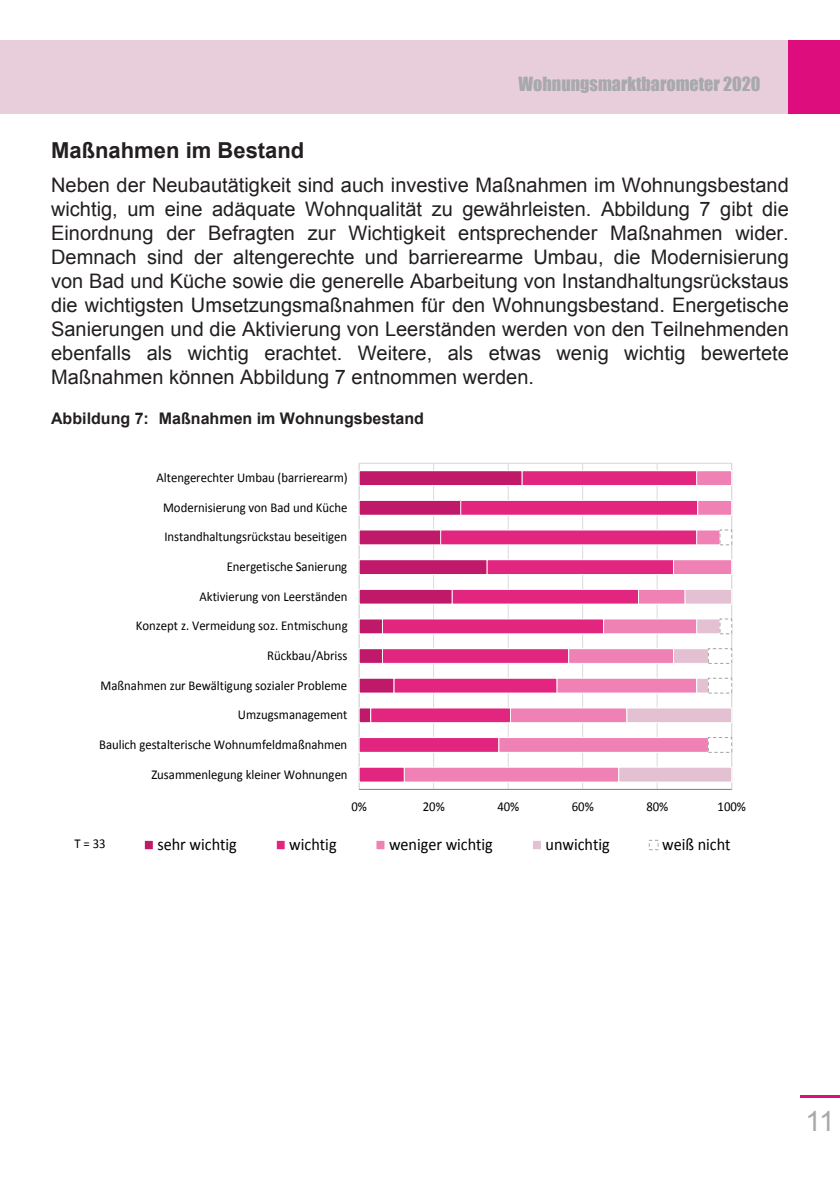
<style>
.page{position:relative;width:840px;height:1191px;background:#fff}
.page>*{position:absolute;margin:0;border:0;box-sizing:border-box;transform-origin:0 0}
.t1{font:28px "Arial";color:#a8a9ad}
.t2{font:700 22px "Arial";color:#231f20}
.t3{font:20px/24px "Arial";color:#231f20;text-align:justify}
.t4{font:18px "Impact";color:#a8a9ad}
.t5{font:17.2px "Calibri";color:#000;scale:.94 1}
.t6{font:700 16px "Arial";color:#231f20}
.t7{font:13.6px "Calibri";color:#000;scale:.94 1}
</style>
<div class="page">
<div style="left:0;top:40px;width:788px;height:73px;background:#e8ceda"></div>
<div style="left:788px;top:40px;width:51px;height:73px;background:#dd0d7d"></div>
<hr style="left:799px;top:1094px;width:40px;height:3px;background:#dd0d7d">
<hr style="left:358px;top:463px;width:1px;height:326px;background:#d9d9d9">
<hr style="left:433px;top:463px;width:1px;height:326px;background:#d9d9d9">
<hr style="left:507px;top:463px;width:1px;height:326px;background:#d9d9d9">
<hr style="left:582px;top:463px;width:1px;height:326px;background:#d9d9d9">
<hr style="left:656px;top:463px;width:1px;height:326px;background:#d9d9d9">
<div style="left:359px;top:708px;width:11px;height:14px;background:#c11969"></div>
<div style="left:359px;top:707px;width:12px;height:16px;border:1px solid #fff"></div>
<div style="left:359px;top:678px;width:35px;height:15px;background:#c11969"></div>
<div style="left:359px;top:678px;width:35px;height:15px;border:1px solid #fff"></div>
<div style="left:359px;top:648px;width:23px;height:15px;background:#c11969"></div>
<div style="left:359px;top:648px;width:23px;height:16px;border:1px solid #fff"></div>
<div style="left:359px;top:619px;width:23px;height:15px;background:#c11969"></div>
<div style="left:359px;top:618px;width:23px;height:16px;border:1px solid #fff"></div>
<div style="left:359px;top:589px;width:93px;height:15px;background:#c11969"></div>
<div style="left:359px;top:589px;width:93px;height:15px;border:1px solid #fff"></div>
<div style="left:359px;top:559px;width:128px;height:15px;background:#c11969"></div>
<div style="left:359px;top:559px;width:128px;height:16px;border:1px solid #fff"></div>
<div style="left:359px;top:530px;width:81px;height:15px;background:#c11969"></div>
<div style="left:359px;top:529px;width:82px;height:16px;border:1px solid #fff"></div>
<div style="left:359px;top:500px;width:101px;height:15px;background:#c11969"></div>
<div style="left:359px;top:500px;width:102px;height:16px;border:1px solid #fff"></div>
<div style="left:359px;top:471px;width:163px;height:14px;background:#c11969"></div>
<div style="left:359px;top:470px;width:163px;height:16px;border:1px solid #fff"></div>
<div style="left:359px;top:767px;width:45px;height:15px;background:#e22680"></div>
<div style="left:359px;top:767px;width:45px;height:15px;border:1px solid #fff"></div>
<div style="left:359px;top:737px;width:139px;height:15px;background:#e22680"></div>
<div style="left:359px;top:737px;width:140px;height:16px;border:1px solid #fff"></div>
<div style="left:370px;top:708px;width:140px;height:14px;background:#e22680"></div>
<div style="left:370px;top:707px;width:140px;height:16px;border:1px solid #fff"></div>
<div style="left:394px;top:678px;width:162px;height:15px;background:#e22680"></div>
<div style="left:393px;top:678px;width:164px;height:15px;border:1px solid #fff"></div>
<div style="left:382px;top:648px;width:186px;height:15px;background:#e22680"></div>
<div style="left:382px;top:648px;width:186px;height:16px;border:1px solid #fff"></div>
<div style="left:382px;top:619px;width:221px;height:15px;background:#e22680"></div>
<div style="left:382px;top:618px;width:221px;height:16px;border:1px solid #fff"></div>
<div style="left:452px;top:589px;width:186px;height:15px;background:#e22680"></div>
<div style="left:451px;top:589px;width:187px;height:15px;border:1px solid #fff"></div>
<div style="left:487px;top:559px;width:186px;height:15px;background:#e22680"></div>
<div style="left:486px;top:559px;width:187px;height:16px;border:1px solid #fff"></div>
<div style="left:440px;top:530px;width:256px;height:15px;background:#e22680"></div>
<div style="left:440px;top:529px;width:256px;height:16px;border:1px solid #fff"></div>
<div style="left:460px;top:500px;width:237px;height:15px;background:#e22680"></div>
<div style="left:460px;top:500px;width:237px;height:16px;border:1px solid #fff"></div>
<div style="left:522px;top:471px;width:174px;height:14px;background:#e22680"></div>
<div style="left:521px;top:470px;width:175px;height:16px;border:1px solid #fff"></div>
<div style="left:404px;top:767px;width:214px;height:15px;background:#ef81b5"></div>
<div style="left:403px;top:767px;width:216px;height:15px;border:1px solid #fff"></div>
<div style="left:498px;top:737px;width:210px;height:15px;background:#ef81b5"></div>
<div style="left:498px;top:737px;width:210px;height:16px;border:1px solid #fff"></div>
<div style="left:510px;top:708px;width:116px;height:14px;background:#ef81b5"></div>
<div style="left:509px;top:707px;width:118px;height:16px;border:1px solid #fff"></div>
<div style="left:556px;top:678px;width:140px;height:15px;background:#ef81b5"></div>
<div style="left:556px;top:678px;width:140px;height:15px;border:1px solid #fff"></div>
<div style="left:568px;top:648px;width:105px;height:15px;background:#ef81b5"></div>
<div style="left:568px;top:648px;width:105px;height:16px;border:1px solid #fff"></div>
<div style="left:603px;top:619px;width:93px;height:15px;background:#ef81b5"></div>
<div style="left:602px;top:618px;width:94px;height:16px;border:1px solid #fff"></div>
<div style="left:638px;top:589px;width:46px;height:15px;background:#ef81b5"></div>
<div style="left:637px;top:589px;width:48px;height:15px;border:1px solid #fff"></div>
<div style="left:673px;top:559px;width:58px;height:15px;background:#ef81b5"></div>
<div style="left:672px;top:559px;width:59px;height:16px;border:1px solid #fff"></div>
<div style="left:696px;top:530px;width:23px;height:15px;background:#ef81b5"></div>
<div style="left:695px;top:529px;width:25px;height:16px;border:1px solid #fff"></div>
<div style="left:697px;top:500px;width:34px;height:15px;background:#ef81b5"></div>
<div style="left:697px;top:500px;width:34px;height:16px;border:1px solid #fff"></div>
<div style="left:696px;top:471px;width:35px;height:14px;background:#ef81b5"></div>
<div style="left:695px;top:470px;width:36px;height:16px;border:1px solid #fff"></div>
<div style="left:618px;top:767px;width:113px;height:15px;background:#e3c1d2"></div>
<div style="left:618px;top:767px;width:113px;height:15px;border:1px solid #fff"></div>
<div style="left:626px;top:708px;width:105px;height:14px;background:#e3c1d2"></div>
<div style="left:626px;top:707px;width:105px;height:16px;border:1px solid #fff"></div>
<div style="left:696px;top:678px;width:12px;height:15px;background:#e3c1d2"></div>
<div style="left:695px;top:678px;width:13px;height:15px;border:1px solid #fff"></div>
<div style="left:673px;top:648px;width:35px;height:15px;background:#e3c1d2"></div>
<div style="left:672px;top:648px;width:36px;height:16px;border:1px solid #fff"></div>
<div style="left:696px;top:619px;width:23px;height:15px;background:#e3c1d2"></div>
<div style="left:695px;top:618px;width:25px;height:16px;border:1px solid #fff"></div>
<div style="left:684px;top:589px;width:47px;height:15px;background:#e3c1d2"></div>
<div style="left:684px;top:589px;width:47px;height:15px;border:1px solid #fff"></div>
<div style="left:707px;top:737px;width:24px;height:16px;border:1px dashed #a6a6a6"></div>
<div style="left:707px;top:678px;width:24px;height:15px;border:1px dashed #a6a6a6"></div>
<div style="left:707px;top:648px;width:24px;height:16px;border:1px dashed #a6a6a6"></div>
<div style="left:719px;top:618px;width:12px;height:16px;border:1px dashed #a6a6a6"></div>
<div style="left:719px;top:529px;width:12px;height:16px;border:1px dashed #a6a6a6"></div>
<hr style="left:359px;top:789px;width:372px;height:1px;background:#868686">
<div style="left:144px;top:840px;width:9px;height:9px;background:#c11969"></div>
<div style="left:144px;top:840px;width:10px;height:10px;border:1px solid #fff"></div>
<div style="left:276px;top:840px;width:9px;height:9px;background:#e22680"></div>
<div style="left:276px;top:840px;width:9px;height:10px;border:1px solid #fff"></div>
<div style="left:376px;top:840px;width:9px;height:9px;background:#ef81b5"></div>
<div style="left:375px;top:840px;width:10px;height:10px;border:1px solid #fff"></div>
<div style="left:532px;top:840px;width:9px;height:9px;background:#e3c1d2"></div>
<div style="left:531px;top:840px;width:10px;height:10px;border:1px solid #fff"></div>
<div style="left:648px;top:840px;width:10px;height:10px;border:1px dashed #a6a6a6"></div>
<p class="t4" style="left:518px;top:70px;width:243px">Wohnungsmarktbarometer 2020</p>
<p class="t2" style="left:51px;top:135px;width:255px">Maßnahmen im Bestand</p>
<p class="t3" style="left:51px;top:173px;width:739px">Neben der Neubautätigkeit sind auch investive Maßnahmen im Wohnungsbestand wichtig, um eine adäquate Wohnqualität zu gewährleisten. Abbildung 7 gibt die Einordnung der Befragten zur Wichtigkeit entsprechender Maßnahmen wider.<br>Demnach sind der altengerechte und barrierearme Umbau, die Modernisierung von Bad und Küche sowie die generelle Abarbeitung von Instandhaltungsrückstaus die wichtigsten Umsetzungsmaßnahmen für den Wohnungsbestand. Energetische Sanierungen und die Aktivierung von Leerständen werden von den Teilnehmenden ebenfalls als wichtig erachtet. Weitere, als etwas wenig wichtig bewertete Maßnahmen können Abbildung 7 entnommen werden.</p>
<p class="t6" style="left:51px;top:407px;width:374px">Abbildung 7: Maßnahmen im Wohnungsbestand</p>
<p class="t7" style="left:156px;top:469px;width:205px">Altengerechter Umbau (barrierearm)</p>
<p class="t7" style="left:163px;top:498px;width:198px">Modernisierung von Bad und Küche</p>
<p class="t7" style="left:164px;top:528px;width:196px">Instandhaltungsrückstau beseitigen</p>
<p class="t7" style="left:226px;top:558px;width:130px">Energetische Sanierung</p>
<p class="t7" style="left:199px;top:587px;width:159px">Aktivierung von Leerständen</p>
<p class="t7" style="left:136px;top:617px;width:227px">Konzept z. Vermeidung soz. Entmischung</p>
<p class="t7" style="left:267px;top:647px;width:87px">Rückbau/Abriss</p>
<p class="t7" style="left:101px;top:676px;width:264px">Maßnahmen zur Bewältigung sozialer Probleme</p>
<p class="t7" style="left:238px;top:706px;width:118px">Umzugsmanagement</p>
<p class="t7" style="left:99px;top:736px;width:265px">Baulich gestalterische Wohnumfeldmaßnahmen</p>
<p class="t7" style="left:151px;top:765px;width:210px">Zusammenlegung kleiner Wohnungen</p>
<p class="t7" style="left:351px;top:798px;width:18px">0%</p>
<p class="t7" style="left:422px;top:798px;width:25px">20%</p>
<p class="t7" style="left:497px;top:798px;width:25px">40%</p>
<p class="t7" style="left:571px;top:798px;width:25px">60%</p>
<p class="t7" style="left:646px;top:798px;width:25px">80%</p>
<p class="t7" style="left:717px;top:798px;width:32px">100%</p>
<p class="t7" style="left:74px;top:835px;width:35px">T = 33</p>
<p class="t5" style="left:157px;top:833px;width:86px">sehr wichtig</p>
<p class="t5" style="left:289px;top:833px;width:52px">wichtig</p>
<p class="t5" style="left:389px;top:833px;width:112px">weniger wichtig</p>
<p class="t5" style="left:545px;top:833px;width:70px">unwichtig</p>
<p class="t5" style="left:662px;top:833px;width:74px">weiß nicht</p>
<h1 class="t1" style="left:805px;top:1103px;width:31px">11</h1>
</div>
